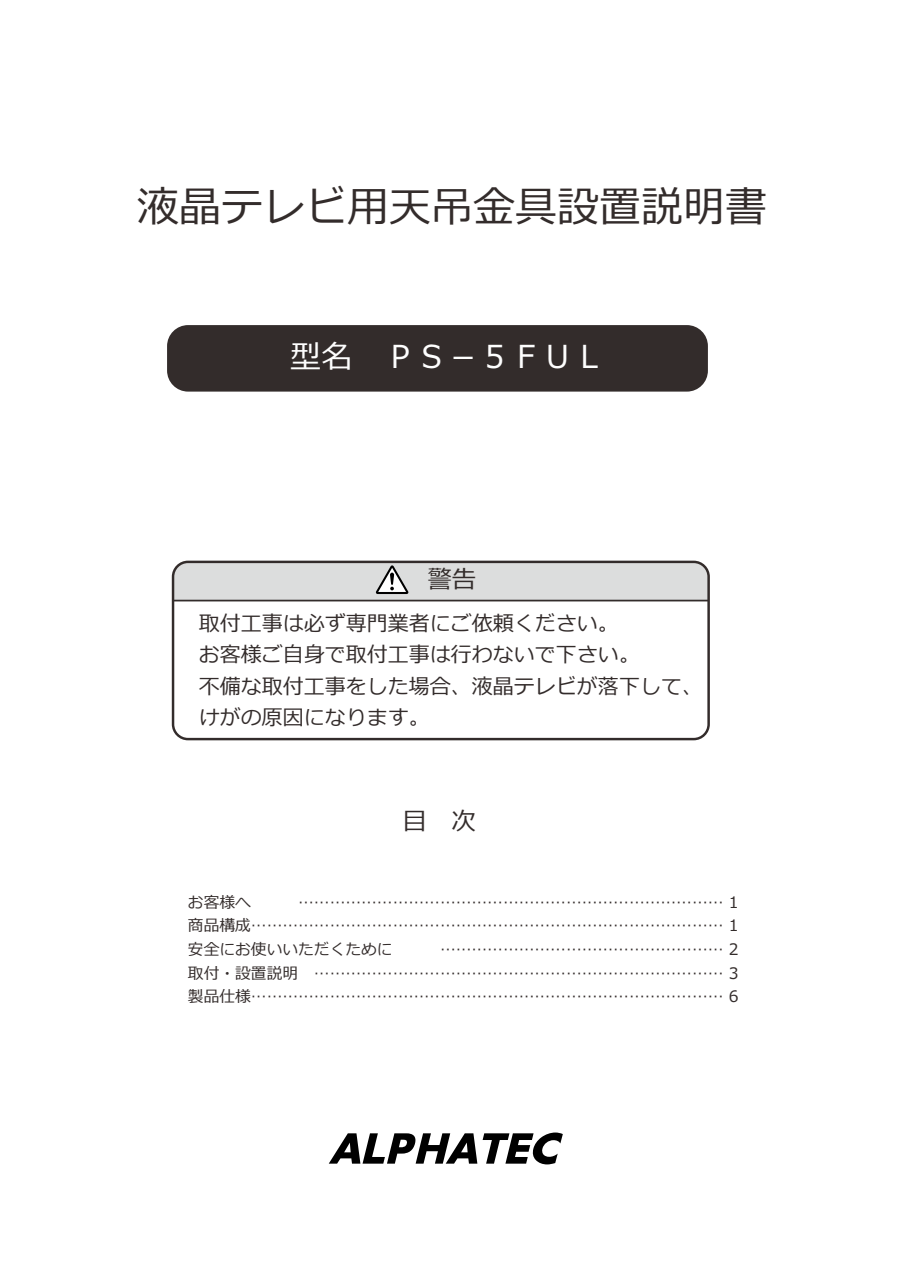
<style>
.page{position:relative;width:903px;height:1275px;background:#fff}
.page>*{position:absolute;margin:0;border:0;box-sizing:border-box;transform-origin:0 0}
.t1{font:42px "Meiryo";color:#332c2b}
.t2{font:31.5px "Meiryo";color:#fefefe}
.t3{font:24.5px "Meiryo";color:#332c2b}
.t4{font:21px/31.5px "Meiryo";color:#332c2b}
.t5{font:15.75px/23.6px "Meiryo";color:#332c2b;text-align:justify}
</style>
<div class="page">
<svg style="left:329px;top:1133px;width:148px;height:31px"></svg>
<svg style="left:483px;top:1132px;width:80px;height:32px"></svg>
<div style="left:167px;top:325px;width:541px;height:67px;background:#332c2b;border-radius:21px"></div>
<svg style="left:174px;top:563px;width:533px;height:38px;background:#d3d4d4"></svg>
<div style="left:172px;top:561px;width:538px;height:179px;border:2px solid #332c2b;border-radius:15px"></div>
<h1 class="t1" style="left:137px;top:185px;width:631px">液晶テレビ⽤天吊⾦具設置説明書</h1>
<h2 class="t2" style="left:290px;top:341px;width:316px">型名 ＰＳ－５ＦＵＬ</h2>
<h3 class="t3" style="left:427px;top:566px;width:50px">警告</h3>
<h3 class="t4" style="left:199px;top:607px;width:505px">取付⼯事は必ず専⾨業者にご依頼ください。<br>お客様ご⾃⾝で取付⼯事は⾏わないで下さい。<br>不備な取付⼯事をした場合、液晶テレビが落下して、けがの原因になります。</h3>
<h3 class="t3" style="left:402px;top:808px;width:75px">⽬ 次</h3>
<p class="t5" style="left:188px;top:890px;width:64px">お客様へ</p>
<p class="t5" style="left:188px;top:890px;width:552px;text-indent:110px">……………………………………………………………………… 1商品構成……………………………………………………………………………… 1安全にお使いいただくために</p>
<p class="t5" style="left:188px;top:937px;width:552px;text-indent:252px">……………………………………………… 2取付・設置説明 …………………………………………………………………… 3製品仕様……………………………………………………………………………… 6</p>
</div>
